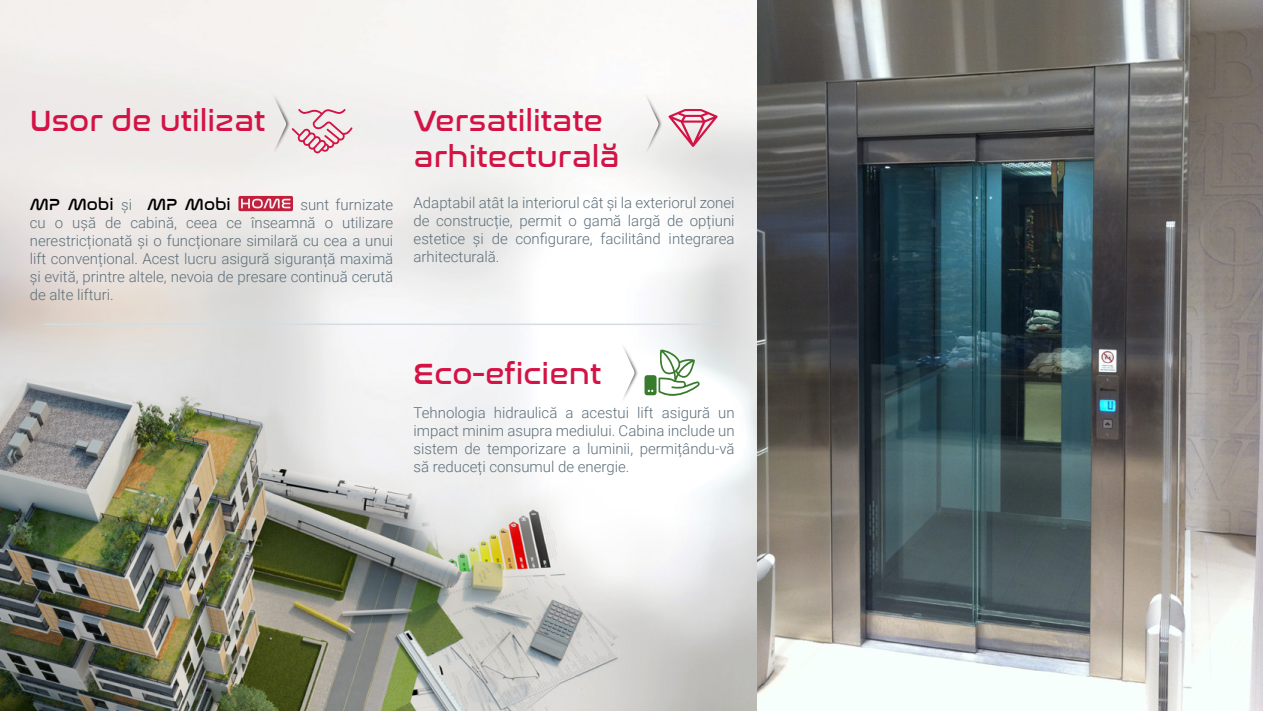
<style>
.page{position:relative;width:1263px;height:711px;background:#fff}
.page>*{position:absolute;margin:0;border:0;box-sizing:border-box;transform-origin:0 0}
.t1{font:30px/36px "Nasalization Rg";color:#d31245}
.t2{font:16.5px "Nasalization Rg";color:#000}
.t3{font:300 15px/18px "Roboto";color:#5d6f7a;text-align:justify}
.s1{font-family:"Roboto";font-weight:300;font-size:15px;color:#5d6f7a}
</style>
<div class="page">
<img style="left:0;top:0;width:758px;height:324px">
<img style="left:0;top:324px;width:758px;height:386px">
<svg style="left:238px;top:196px;width:55px;height:15px"></svg>
<hr style="left:43px;top:323px;width:678px;height:2px;background:#d4dde1">
<img style="left:758px;top:0;width:505px;height:710px">
<img style="left:644px;top:92px;width:18px;height:64px">
<img style="left:620px;top:340px;width:18px;height:64px">
<img style="left:272px;top:92px;width:18px;height:64px">
<svg style="left:292px;top:109px;width:61px;height:44px;background:#e9c2ca"></svg>
<svg style="left:668px;top:109px;width:50px;height:38px"></svg>
<svg style="left:644px;top:349px;width:56px;height:50px"></svg>
<h1 class="t1" style="left:30px;top:98px;width:237px">Usor de utilizat</h1>
<p class="t2" style="left:30px;top:189px;width:203px">MP Mobi <span class="s1">și</span> MP Mobi</p>
<p class="t3" style="left:30px;top:195px;width:365px;text-indent:271px">sunt furnizate cu o ușă de cabină, ceea ce înseamnă o utilizare nerestricționată și o funcționare similară cu cea a unui lift convențional. Acest lucru asigură siguranță maximă și evită, printre altele, nevoia de presare continuă cerută de alte lifturi.</p>
<h1 class="t1" style="left:414px;top:98px;width:208px">Versatilitate arhitecturală</h1>
<p class="t3" style="left:414px;top:193px;width:323px">Adaptabil atât la interiorul cât și la exteriorul zonei de construcție, permit o gamă largă de opțiuni estetice și de configurare, facilitând integrarea arhitecturală.</p>
<h1 class="t1" style="left:414px;top:350px;width:189px">Eco-eficient</h1>
<p class="t3" style="left:414px;top:402px;width:323px">Tehnologia hidraulică a acestui lift asigură un impact minim asupra mediului. Cabina include un sistem de temporizare a luminii, permițându-vă să reduceți consumul de energie.</p>
</div>
